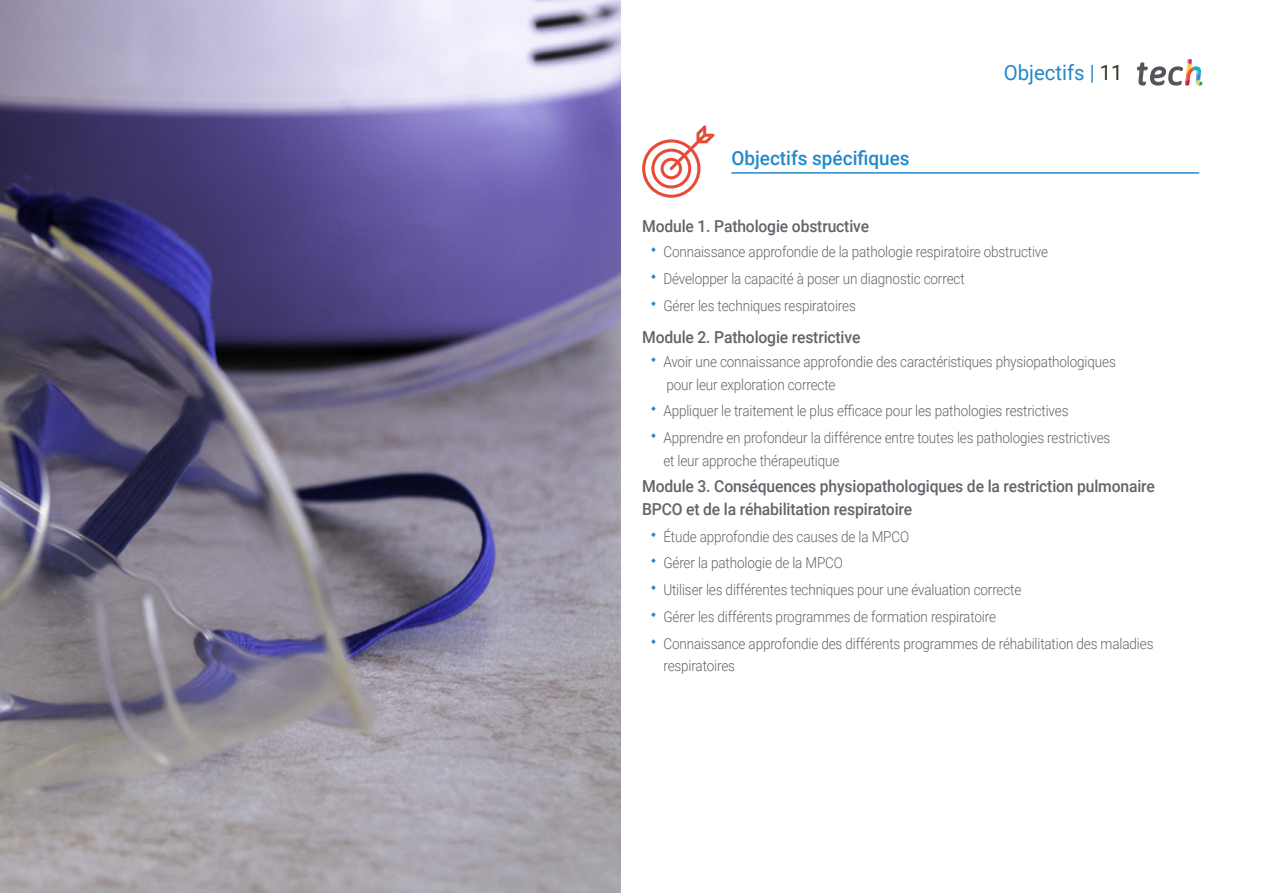
<style>
.page{position:relative;width:1263px;height:893px;background:#fff}
.page>*{position:absolute;margin:0;border:0;box-sizing:border-box;transform-origin:0 0}
.t1{font:21px "Roboto";color:#2488c9}
.t2{font:500 19.5px "Roboto";color:#2488c9}
.t3{font:500 16.5px/22.5px "Roboto";letter-spacing:-.01em;color:#61646a;scale:.95 1}
.t4{font:300 15px/26.7px "Roboto";letter-spacing:-.01em;color:#61646a;scale:.9 1}
.s1{color:#312e20}
</style>
<div class="page">
<img style="left:0;top:0;width:621px;height:893px">
<svg style="left:642px;top:125px;width:72px;height:73px"></svg>
<hr style="left:731px;top:173px;width:468px;height:1px;background:#2488c9">
<svg style="left:1137px;top:59px;width:65px;height:27px"></svg>
<h2 class="t2" style="left:731px;top:144px;width:180px">Objectifs spécifiques</h2>
<h1 class="t1" style="left:1004px;top:57px;width:120px">Objectifs | <span class="s1">11</span></h1>
<p class="t3" style="left:642px;top:215px;width:240px">Module 1. Pathologie obstructive</p>
<p class="t4" style="left:663px;top:238px;width:429px">Connaissance approfondie de la pathologie respiratoire obstructive<br>Développer la capacité à poser un diagnostic correct<br>Gérer les techniques respiratoires</p>
<p class="t3" style="left:642px;top:325px;width:231px">Module 2. Pathologie restrictive</p>
<p class="t4" style="left:663px;top:350px;width:504px;line-height:22.5px">Avoir une connaissance approfondie des caractéristiques physiopathologiques pour leur exploration correcte</p>
<p class="t4" style="left:663px;top:397px;width:498px">Appliquer le traitement le plus efficace pour les pathologies restrictives<br>Apprendre en profondeur la différence entre toutes les pathologies restrictives</p>
<p class="t4" style="left:663px;top:446px;width:197px">et leur approche thérapeutique</p>
<p class="t3" style="left:642px;top:475px;width:541px">Module 3. Conséquences physiopathologiques de la restriction pulmonaire<br>BPCO et de la réhabilitation respiratoire</p>
<p class="t4" style="left:663px;top:522px;width:546px">Étude approfondie des causes de la MPCO<br>Gérer la pathologie de la MPCO<br>Utiliser les différentes techniques pour une évaluation correcte<br>Gérer les différents programmes de formation respiratoire<br>Connaissance approfondie des différents programmes de réhabilitation des maladies</p>
<p class="t4" style="left:663px;top:652px;width:81px">respiratoires</p>
</div>
